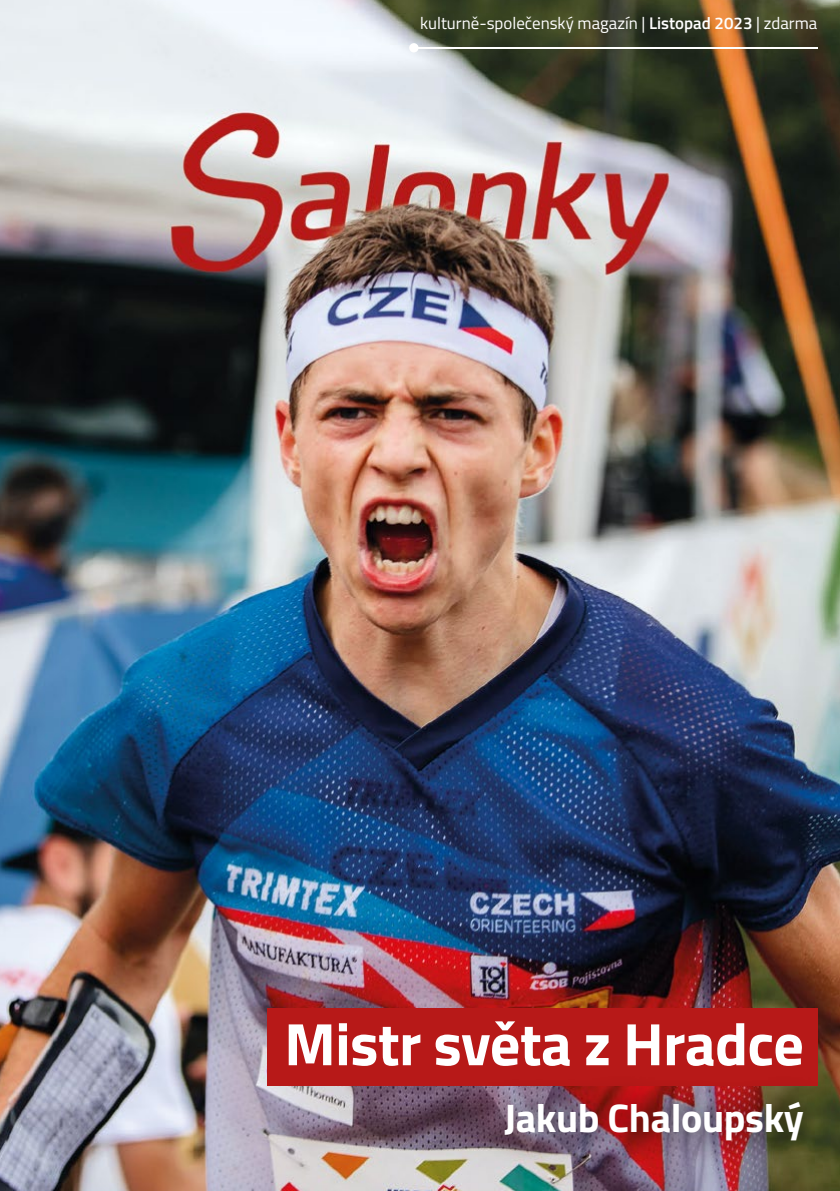
<style>
.page{position:relative;width:840px;height:1191px;background:#fff}
.page>*{position:absolute;margin:0;border:0;box-sizing:border-box;transform-origin:0 0}
.t1{font:700 60px "Titillium Web";letter-spacing:-.01em;color:#fff}
.t2{font:700 40px "Titillium Web";letter-spacing:-.01em;color:#fff}
.t3{font:16.8px "Titillium Web";color:#fff}
.s1{font-weight:600}
</style>
<div class="page">
<img style="left:0;top:0;width:839px;height:1191px">
<div style="left:266px;top:1007px;width:550px;height:78px;background:#b71918"></div>
<div style="left:474px;top:1072px;width:358px;height:96px;background:#000;opacity:.75"></div>
<div style="left:409px;top:43px;width:9px;height:9px;background:#fff;border-radius:50%"></div>
<hr style="left:413px;top:47px;width:403px;height:1px;background:#fff">
<p class="t3" style="left:420px;top:11px;width:398px">kulturně-společenský magazín | <span class="s1">Listopad 2023</span> | zdarma</p>
<h1 class="t1" style="left:284px;top:998px;width:521px">Mistr světa z Hradce</h1>
<h2 class="t2" style="left:504px;top:1087px;width:301px">Jakub Chaloupský</h2>
</div>
